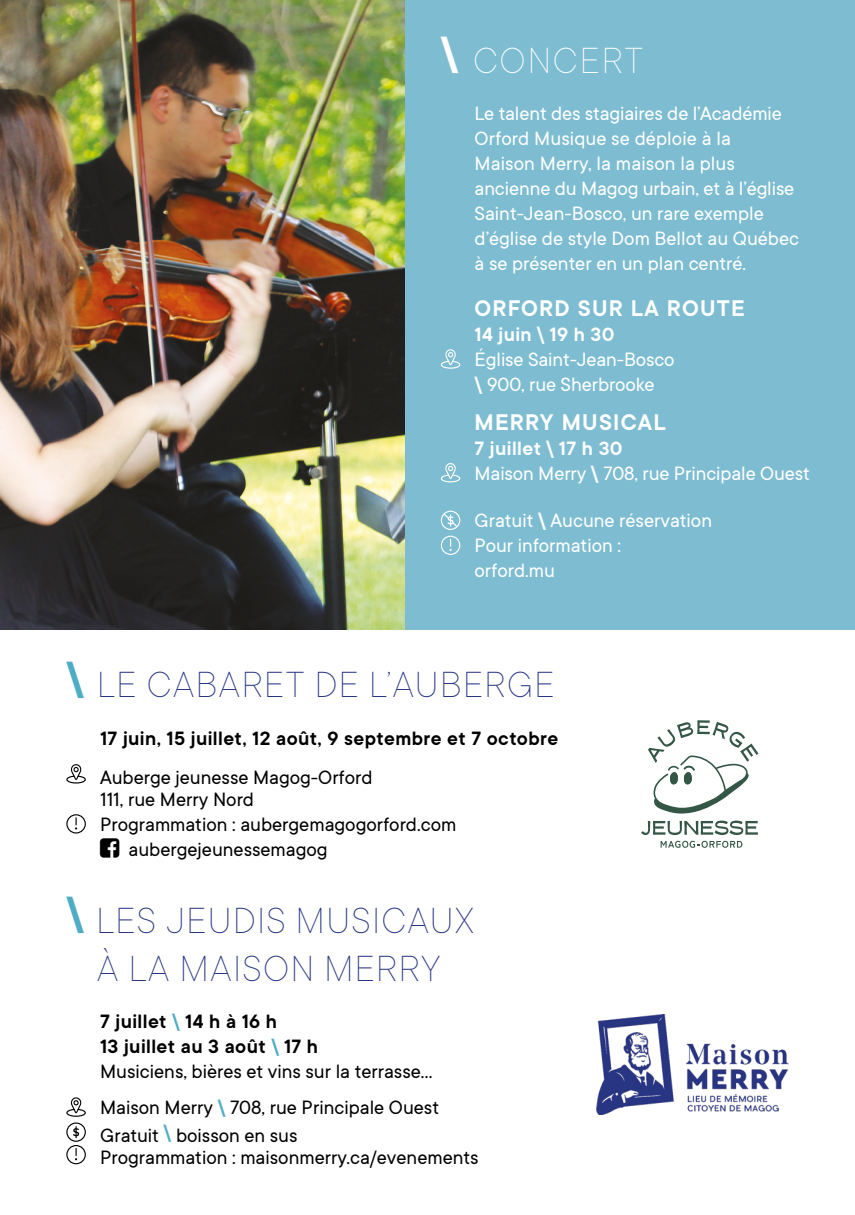
<style>
.page{position:relative;width:855px;height:1215px;background:#fff}
.page>*{position:absolute;margin:0;border:0;box-sizing:border-box;transform-origin:0 0}
.t1{font:100 40px/48px "TT Commons";letter-spacing:.02em;color:#283583;text-align:center}
.t2{font:100 40px "TT Commons";letter-spacing:.03em;color:#fff}
.t3{font:600 25px "TT Commons";letter-spacing:.05em;color:#fff}
.t4{font:21.25px/25px "TT Commons";color:#fff}
.t5{font:21.25px/25px "TT Commons";color:#000}
.t6{font:600 21.25px "TT Commons";letter-spacing:.02em;color:#000}
.t7{font:600 21.25px "TT Commons";letter-spacing:.02em;color:#fff}
.s1{font-weight:600}
.s2{font-weight:600;color:#4eacc5}
</style>
<div class="page">
<div style="left:0;top:0;width:855px;height:629px;background:#7ebdd1"></div>
<svg style="left:440px;top:349px;width:21px;height:20px"></svg>
<svg style="left:440px;top:463px;width:21px;height:20px"></svg>
<svg style="left:442px;top:512px;width:17px;height:16px"></svg>
<div style="left:441px;top:511px;width:19px;height:19px;border:1px solid #fff;border-radius:50%"></div>
<div style="left:441px;top:536px;width:19px;height:19px;border:1px solid #fff;border-radius:50%"></div>
<svg style="left:449px;top:539px;width:3px;height:12px"></svg>
<img style="left:0;top:0;width:404px;height:629px">
<svg style="left:66px;top:764px;width:20px;height:20px"></svg>
<div style="left:66px;top:814px;width:20px;height:20px;border:1px solid #000;border-radius:50%"></div>
<svg style="left:75px;top:818px;width:2px;height:12px"></svg>
<svg style="left:66px;top:1097px;width:20px;height:20px"></svg>
<svg style="left:73px;top:1127px;width:6px;height:11px"></svg>
<div style="left:66px;top:1122px;width:20px;height:20px;border:1px solid #000;border-radius:50%"></div>
<div style="left:66px;top:1145px;width:20px;height:19px;border:1px solid #000;border-radius:50%"></div>
<svg style="left:75px;top:1148px;width:2px;height:12px"></svg>
<svg style="left:641px;top:821px;width:117px;height:14px"></svg>
<svg style="left:661px;top:841px;width:81px;height:7px"></svg>
<svg style="left:648px;top:720px;width:110px;height:94px"></svg>
<img style="left:596px;top:1014px;width:193px;height:101px">
<h1 class="t2" style="left:441px;top:39px;width:204px"><sup>\</sup> CONCERT</h1>
<p class="t4" style="left:475px;top:101px;width:326px">Le talent des stagiaires de l’Académie Orford Musique se déploie à la<br>Maison Merry, la maison la plus ancienne du Magog urbain, et à l’église Saint-Jean-Bosco, un rare exemple d’église de style Dom Bellot au Québec à se présenter en un plan centré.</p>
<p class="t3" style="left:475px;top:295px;width:272px">ORFORD SUR LA ROUTE</p>
<p class="t7" style="left:475px;top:323px;width:142px">14 juin \ 19 h 30</p>
<p class="t4" style="left:475px;top:347px;width:202px">Église Saint-Jean-Bosco <span class="s1">\</span> 900, rue Sherbrooke</p>
<p class="t3" style="left:475px;top:408px;width:193px">MERRY MUSICAL</p>
<p class="t4" style="left:475px;top:436px;width:337px"><span class="s1">7 juillet \ 17 h 30<br></span>Maison Merry <span class="s1">\</span> 708, rue Principale Ouest</p>
<p class="t4" style="left:475px;top:509px;width:239px">Gratuit <span class="s1">\</span> Aucune réservation<br>Pour information :<br>orford.mu</p>
<h1 class="t1" style="left:66px;top:661px;width:490px"><sup>\</sup> LE CABARET DE L’AUBERGE</h1>
<p class="t6" style="left:100px;top:727px;width:460px">17 juin, 15 juillet, 12 août, 9 septembre et 7 octobre</p>
<p class="t5" style="left:100px;top:766px;width:274px;line-height:22.5px">Auberge jeunesse Magog-Orford<br>111, rue Merry Nord</p>
<p class="t5" style="left:129px;top:812px;width:329px;text-indent:-28px">Programmation : aubergemagogorford.com aubergejeunessemagog</p>
<h1 class="t1" style="left:66px;top:896px;width:410px"><sup>\</sup> LES JEUDIS MUSICAUX<br>À LA MAISON MERRY</h1>
<p class="t5" style="left:100px;top:1009px;width:334px"><span class="s1">7 juillet</span> <span class="s2">\</span> <span class="s1">14 h à 16 h<br>13 juillet au 3 août</span> <span class="s2">\</span> <span class="s1">17 h<br></span>Musiciens, bières et vins sur la terrasse…</p>
<p class="t5" style="left:100px;top:1094px;width:341px;line-height:27.5px">Maison Merry <span class="s2">\</span> 708, rue Principale Ouest<br>Gratuit <sup>\</sup> boisson en sus</p>
<p class="t5" style="left:100px;top:1145px;width:380px">Programmation : maisonmerry.ca/evenements</p>
</div>
